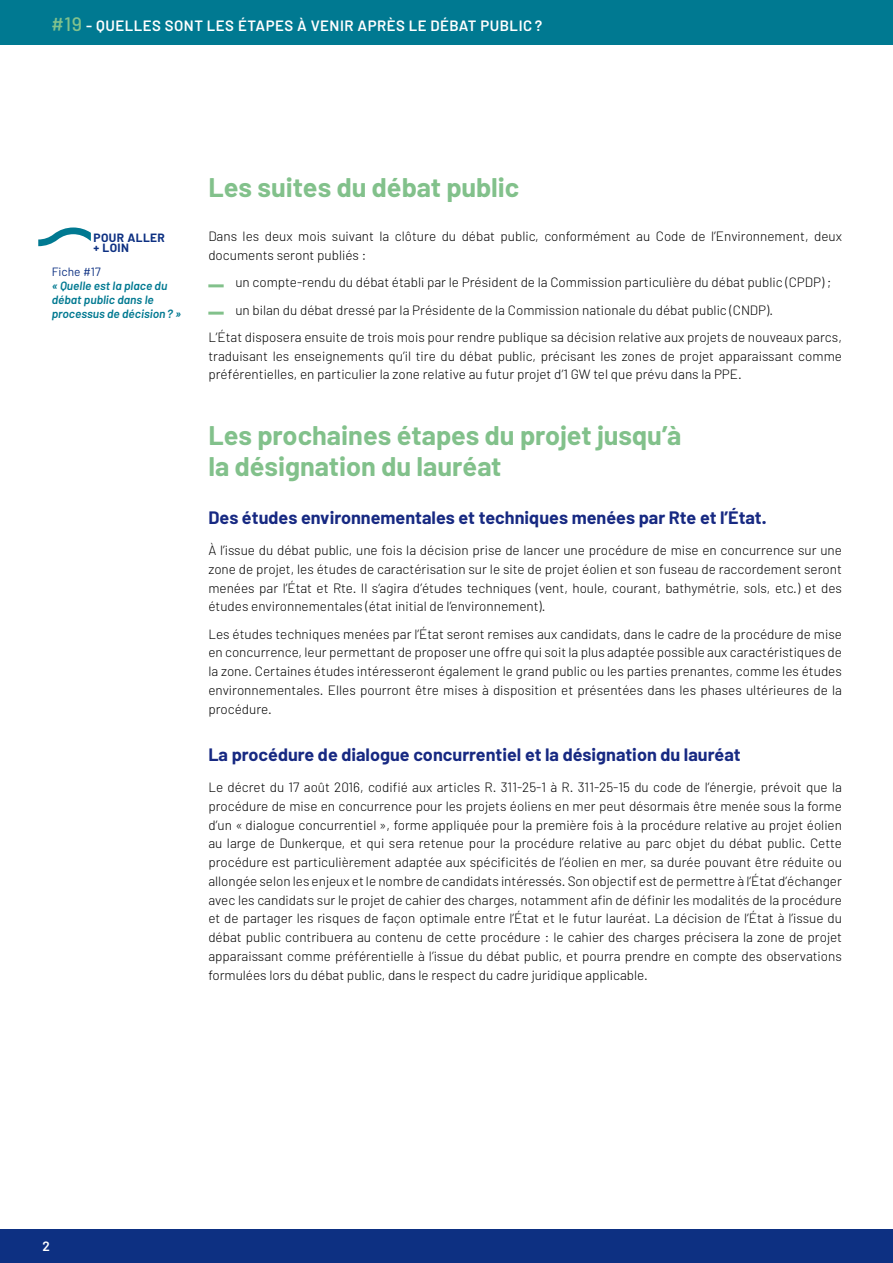
<style>
.page{position:relative;width:893px;height:1263px;background:#fff}
.page>*{position:absolute;margin:0;border:0;box-sizing:border-box;transform-origin:0 0}
.titre_2{font:700 27px/31.5px "Barlow";color:#82c18b}
.titre_3{font:700 18px "Barlow";color:#172982}
.t1{font:600 15px "Barlow";letter-spacing:.03em;color:#fff}
.TC{font:300 13.5px/18.8px "Barlow";color:#000;text-align:justify}
.t2{font:600 13.5px "Barlow";color:#fff}
.fiche{font:italic 600 12px/14.2px "Barlow";color:#007991}
.plus_loin{font:700 12px "Barlow";letter-spacing:.03em;color:#0d3082}
.TC-2{font:12px "Barlow";color:#0d3082}
.s1{font-weight:500;font-size:19.5px;color:#82c28c}
</style>
<div class="page">
<div style="left:0;top:0;width:893px;height:45px;background:#007991"></div>
<div style="left:0;top:1229px;width:893px;height:34px;background:#0d3082"></div>
<hr style="left:208px;top:284px;width:16px;height:3px;background:#82c18b">
<hr style="left:208px;top:312px;width:16px;height:3px;background:#82c18b">
<svg style="left:38px;top:227px;width:53px;height:19px"></svg>
<p class="t1" style="left:51px;top:16px;width:493px"><span class="s1">#19</span> - QUELLES SONT LES ÉTAPES À VENIR APRÈS LE DÉBAT PUBLIC ?</p>
<p class="plus_loin" style="left:94px;top:230px;width:73px">POUR ALLER</p>
<p class="plus_loin" style="left:94px;top:240px;width:37px">+ LOIN</p>
<p class="TC-2" style="left:52px;top:264px;width:50px">Fiche #17</p>
<p class="fiche" style="left:52px;top:278px;width:131px">« Quelle est la place du débat public dans le processus de décision? »</p>
<p class="titre_2" style="left:208px;top:172px;width:313px">Les suites du débat public</p>
<p class="TC" style="left:208px;top:227px;width:635px">Dans les deux mois suivant la clôture du débat public, conformément au Code de l’Environnement, deux documents seront publiés :</p>
<p class="TC" style="left:235px;top:273px;width:597px">un compte-rendu du débat établi par le Président de la Commission particulière du débat public (CPDP) ;</p>
<p class="TC" style="left:235px;top:300px;width:539px">un bilan du débat dressé par la Présidente de la Commission nationale du débat public (CNDP).</p>
<p class="TC" style="left:208px;top:327px;width:635px">L’État disposera ensuite de trois mois pour rendre publique sa décision relative aux projets de nouveaux parcs, traduisant les enseignements qu’il tire du débat public, précisant les zones de projet apparaissant comme préférentielles, en particulier la zone relative au futur projet d’1 GW tel que prévu dans la PPE.</p>
<p class="titre_2" style="left:208px;top:419px;width:475px">Les prochaines étapes du projet jusqu’à la désignation du lauréat</p>
<p class="titre_3" style="left:208px;top:506px;width:560px">Des études environnementales et techniques menées par Rte et l’État.</p>
<p class="TC" style="left:208px;top:540px;width:635px">À l’issue du débat public, une fois la décision prise de lancer une procédure de mise en concurrence sur une zone de projet, les études de caractérisation sur le site de projet éolien et son fuseau de raccordement seront menées par l’État et Rte. Il s’agira d’études techniques (vent, houle, courant, bathymétrie, sols, etc.) et des études environnementales (état initial de l’environnement).</p>
<p class="TC" style="left:208px;top:624px;width:635px">Les études techniques menées par l’État seront remises aux candidats, dans le cadre de la procédure de mise en concurrence, leur permettant de proposer une offre qui soit la plus adaptée possible aux caractéristiques de la zone. Certaines études intéresseront également le grand public ou les parties prenantes, comme les études environnementales. Elles pourront être mises à disposition et présentées dans les phases ultérieures de la procédure.</p>
<p class="titre_3" style="left:208px;top:743px;width:534px">La procédure de dialogue concurrentiel et la désignation du lauréat</p>
<p class="TC" style="left:208px;top:778px;width:635px">Le décret du 17 août 2016, codifié aux articles R. 311-25-1 à R. 311-25-15 du code de l’énergie, prévoit que la procédure de mise en concurrence pour les projets éoliens en mer peut désormais être menée sous la forme d’un « dialogue concurrentiel », forme appliquée pour la première fois à la procédure relative au projet éolien au large de Dunkerque, et qui sera retenue pour la procédure relative au parc objet du débat public. Cette procédure est particulièrement adaptée aux spécificités de l’éolien en mer, sa durée pouvant être réduite ou allongée selon les enjeux et le nombre de candidats intéressés. Son objectif est de permettre à l’État d’échanger avec les candidats sur le projet de cahier des charges, notamment afin de définir les modalités de la procédure et de partager les risques de façon optimale entre l’État et le futur lauréat. La décision de l’État à l’issue du débat public contribuera au contenu de cette procédure : le cahier des charges précisera la zone de projet apparaissant comme préférentielle à l’issue du débat public, et pourra prendre en compte des observations formulées lors du débat public, dans le respect du cadre juridique applicable.</p>
<p class="t2" style="left:43px;top:1238px;width:9px">2</p>
</div>
